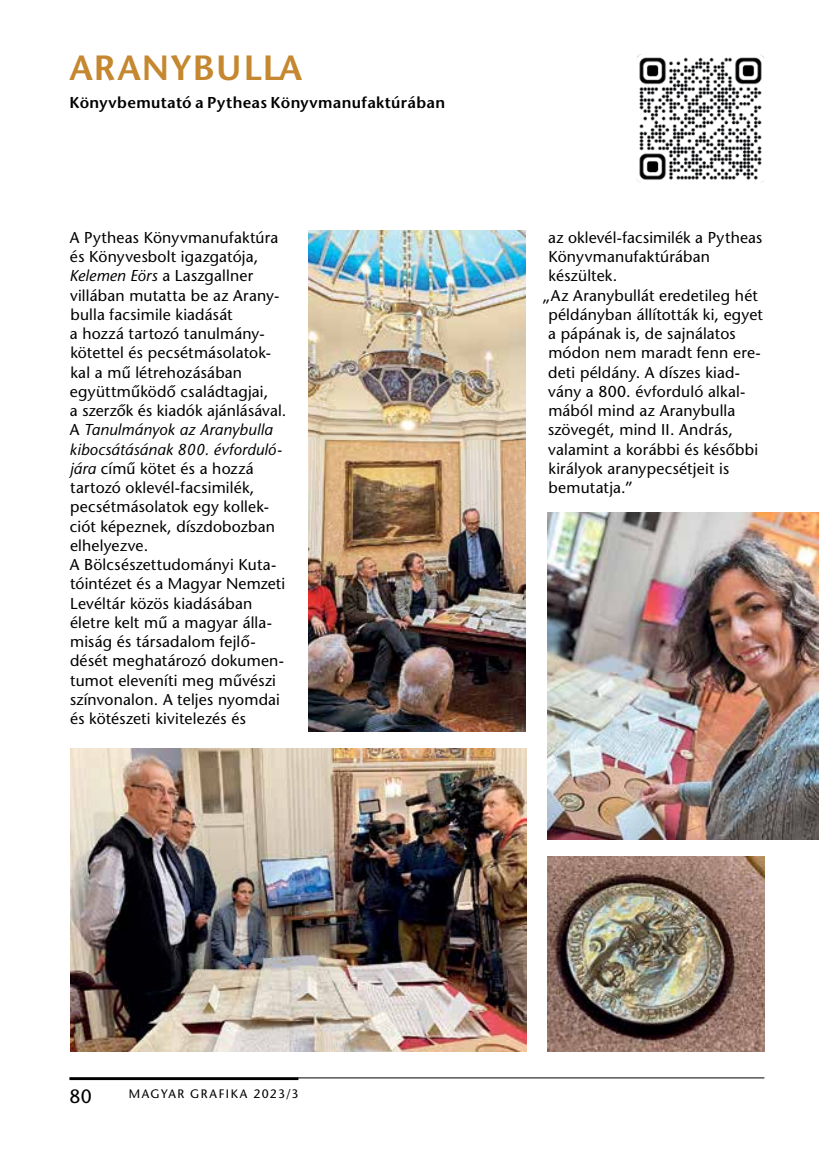
<style>
.page{position:relative;width:819px;height:1166px;background:#fff}
.page>*{position:absolute;margin:0;border:0;box-sizing:border-box;transform-origin:0 0}
.t1{font:600 35px "ITC Stone Sans";letter-spacing:.03em;color:#c5872f}
.t2{font:19.25px "ITC Stone Sans";color:#000}
.t3{font:15.75px/19.2px "ITC Stone Sans";letter-spacing:.01em;color:#000}
.t4{font:600 15.75px "ITC Stone Sans";letter-spacing:.025em;color:#000}
.t5{font:12.25px "ITC Stone Sans";letter-spacing:.12em;color:#000}
.s1{font-style:italic}
</style>
<div class="page">
<hr style="left:69px;top:1077px;width:695px;height:1px;background:#000">
<hr style="left:69px;top:1077px;width:229px;height:3px;background:#000">
<img style="left:636px;top:55px;width:128px;height:127px">
<img style="left:70px;top:748px;width:456px;height:303px">
<img style="left:547px;top:856px;width:217px;height:196px">
<img style="left:547px;top:512px;width:272px;height:327px">
<img style="left:308px;top:231px;width:217px;height:500px">
<h1 class="t1" style="left:69px;top:49px;width:234px">ARANYBULLA</h1>
<p class="t4" style="left:69px;top:94px;width:377px">Könyvbemutató a Pytheas Könyvmanufaktúrában</p>
<p class="t3" style="left:69px;top:230px;width:218px">A Pytheas Könyvmanufaktúra és Könyvesbolt igazgatója,<br><span class="s1">Kelemen Eörs</span> a Laszgallner villában mutatta be az Arany&shy;bulla facsimile kiadását<br>a hozzá tartozó tanulmány&shy;kötettel és pecsétmásolatok&shy;kal a mű létrehozásában együttműködő családtagjai,<br>a szerzők és kiadók ajánlásával.<br>A <span class="s1">Tanulmányok az Aranybulla kibocsátásának 800. évforduló&shy;jára</span> című kötet és a hozzá tartozó oklevél-facsimilék, pecsétmásolatok egy kollek&shy;ciót képeznek, díszdobozban elhelyezve.<br>A Bölcsészettudományi Kuta&shy;tóintézet és a Magyar Nemzeti<br>Levéltár közös kiadásában életre kelt mű a magyar álla&shy;miság és társadalom fejlő&shy;dését meghatározó dokumen&shy;tumot eleveníti meg művészi színvonalon. A teljes nyomdai és kötészeti kivitelezés és</p>
<p class="t3" style="left:548px;top:230px;width:215px">az oklevél-facsimilék a Pytheas</p>
<p class="t3" style="left:548px;top:249px;width:163px">Könyvmanufaktúrában</p>
<p class="t3" style="left:548px;top:268px;width:70px">készültek.</p>
<p class="t3" style="left:542px;top:288px;width:217px">„Az Aranybullát eredetileg hét</p>
<p class="t3" style="left:548px;top:307px;width:216px">példányban állították ki, egyet</p>
<p class="t3" style="left:548px;top:326px;width:189px">a pápának is, de sajnálatos</p>
<p class="t3" style="left:548px;top:345px;width:214px">módon nem maradt fenn ere-</p>
<p class="t3" style="left:548px;top:365px;width:193px">deti példány. A díszes kiad-</p>
<p class="t3" style="left:548px;top:384px;width:199px">vány a 800. évforduló alkal-</p>
<p class="t3" style="left:548px;top:403px;width:188px">mából mind az Aranybulla</p>
<p class="t3" style="left:548px;top:422px;width:186px">szövegét, mind II. András,</p>
<p class="t3" style="left:548px;top:442px;width:211px">valamint a korábbi és későbbi</p>
<p class="t3" style="left:548px;top:461px;width:182px">királyok aranypecsétjeit is</p>
<p class="t3" style="left:548px;top:480px;width:86px">bemutatja.”</p>
<p class="t2" style="left:69px;top:1085px;width:24px">80</p>
<p class="t5" style="left:129px;top:1087px;width:171px">MAGYAR GRAFIKA 2023/3</p>
</div>
